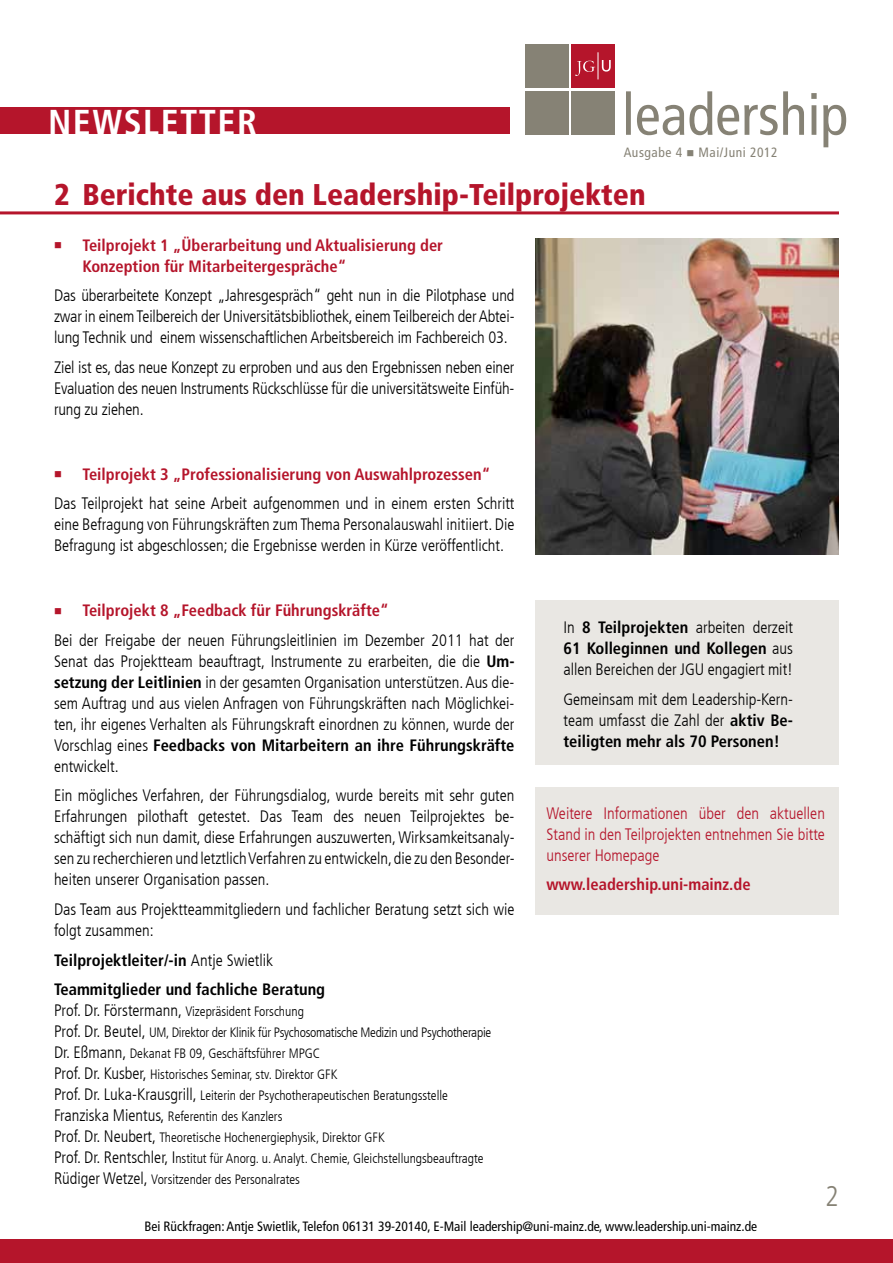
<style>
.page{position:relative;width:893px;height:1263px;background:#fff}
.page>*{position:absolute;margin:0;border:0;box-sizing:border-box;transform-origin:0 0}
.t1{font:700 condensed 36px "Frutiger LT Com";color:#fff}
.t2{font:900 condensed 30px "Frutiger LT Com";color:#b5152b}
.t3{font:300 condensed 28.5px "Frutiger LT Com";color:#868275}
.t4{font:300 condensed 16.5px/21px "Frutiger LT Com";color:#000;text-align:justify}
.t5{font:700 condensed 16.5px/21px "Frutiger LT Com";color:#b5152b}
.t6{font:300 condensed 16.5px/21px "Frutiger LT Com";color:#b5152b;text-align:justify}
.t7{font:700 condensed 16.5px/29.5px "Frutiger LT Com";color:#000}
.t8{font:300 condensed 13.5px/21px "Frutiger LT Com";color:#000}
.t9{font:condensed 13.5px "Frutiger LT Com";color:#000}
.t10{font:condensed 13.5px "Frutiger LT Com";letter-spacing:.04em;color:#868275}
.s1{color:#b5152b}
.s2{font-weight:700;color:#b5152b}
.s3{font-weight:700}
.s4{font-weight:300}
.s5{font-size:16.5px}
</style>
<div class="page">
<div style="left:536px;top:601px;width:303px;height:164px;background:#e9e7e3"></div>
<div style="left:536px;top:787px;width:303px;height:127px;background:#e9e7e3"></div>
<div style="left:0;top:1240px;width:893px;height:23px;background:#b5152b"></div>
<svg style="left:626px;top:91px;width:220px;height:56px"></svg>
<div style="left:572px;top:45px;width:43px;height:43px;background:#b5152b"></div>
<svg style="left:575px;top:52px;width:36px;height:27px"></svg>
<div style="left:525px;top:45px;width:44px;height:43px;background:#868275"></div>
<div style="left:525px;top:91px;width:44px;height:43px;background:#868275"></div>
<div style="left:572px;top:91px;width:43px;height:43px;background:#868275"></div>
<div style="left:0;top:108px;width:510px;height:26px;background:#b5152b"></div>
<hr style="left:0;top:211px;width:839px;height:3px;background:#b5152b">
<img style="left:536px;top:238px;width:303px;height:317px">
<h1 class="t1" style="left:48px;top:101px;width:95px">Newslette</h1>
<h1 class="t1" style="left:237px;top:101px;width:22px">r</h1>
<p class="t10" style="left:624px;top:145px;width:156px">Ausgabe 4 ■ Mai/Juni 2012</p>
<h2 class="t2" style="left:54px;top:177px;width:593px">2 Berichte aus den Leadership-Teilprojekten</h2>
<p class="t5" style="left:82px;top:235px;width:362px;text-indent:-28px">■ Teilprojekt 1 „Überarbeitung und Aktualisierung der<br>Konzeption für Mitarbeitergespräche“</p>
<p class="t4" style="left:54px;top:285px;width:462px">Das überarbeitete Konzept „Jahresgespräch“ geht nun in die Pilotphase und zwar in einem Teilbereich der Universitätsbibliothek, einem Teilbereich der Abtei&shy;lung Technik und einem wissenschaftlichen Arbeitsbereich im Fachbereich 03.</p>
<p class="t4" style="left:54px;top:357px;width:462px">Ziel ist es, das neue Konzept zu erproben und aus den Ergebnissen neben einer Evaluation des neuen Instruments Rückschlüsse für die universitätsweite Einfüh&shy;rung zu ziehen.</p>
<p class="t4" style="left:54px;top:460px;width:462px;line-height:29.5px"><span class="s1">■</span> <span class="s2">Teilprojekt 3 „Professionalisierung von Auswahlprozessen“<br></span>Das Teilprojekt hat seine Arbeit aufgenommen und in einem ersten Schritt</p>
<p class="t4" style="left:54px;top:514px;width:462px">eine Befragung von Führungskräften zum Thema Personalauswahl initiiert. Die<br>Befragung ist abgeschlossen; die Ergebnisse werden in Kürze veröffentlicht.</p>
<p class="t4" style="left:54px;top:596px;width:462px;line-height:29.5px"><span class="s1">■</span> <span class="s2">Teilprojekt 8 „Feedback für Führungskräfte“<br></span>Bei der Freigabe der neuen Führungsleitlinien im Dezember 2011 hat der</p>
<p class="t4" style="left:54px;top:651px;width:462px">Senat das Projektteam beauftragt, Instrumente zu erarbeiten, die die <span class="s3">Um&shy;setzung der Leitlinien</span> in der gesamten Organisation unterstützen. Aus die&shy;sem Auftrag und aus vielen Anfragen von Führungskräften nach Möglichkei&shy;ten, ihr eigenes Verhalten als Führungskraft einordnen zu können, wurde der Vorschlag eines <span class="s3">Feedbacks von Mitarbeitern an ihre Führungskräfte </span>entwickelt.</p>
<p class="t4" style="left:54px;top:785px;width:462px">Ein mögliches Verfahren, der Führungsdialog, wurde bereits mit sehr guten Erfahrungen pilothaft getestet. Das Team des neuen Teilprojektes be&shy;schäftigt sich nun damit, diese Erfahrungen auszuwerten, Wirksamkeitsanaly&shy;sen zu recherchieren und letztlich Verfahren zu entwickeln, die zu den Besonder&shy;heiten unserer Organisation passen.</p>
<p class="t4" style="left:54px;top:899px;width:462px">Das Team aus Projektteammitgliedern und fachlicher Beratung setzt sich wie folgt zusammen:</p>
<p class="t7" style="left:54px;top:945px;width:273px">Teilprojektleiter/-in <span class="s4">Antje Swietlik<br></span>Teammitglieder und fachliche Beratung</p>
<p class="t8" style="left:54px;top:1001px;width:439px"><span class="s5">Prof. Dr. Förstermann,</span> Vizepräsident Forschung<br><span class="s5">Prof. Dr. Beutel,</span> UM, Direktor der Klinik für Psychosomatische Medizin und Psychotherapie <span class="s5">Dr. Eßmann,</span> Dekanat FB 09, Geschäftsführer MPGC<br><span class="s5">Prof. Dr. Kusber,</span> Historisches Seminar, stv. Direktor GFK<br><span class="s5">Prof. Dr. Luka-Krausgrill,</span> Leiterin der Psychotherapeutischen Beratungsstelle <span class="s5">Franziska Mientus,</span> Referentin des Kanzlers<br><span class="s5">Prof. Dr. Neubert,</span> Theoretische Hochenergiephysik, Direktor GFK<br><span class="s5">Prof. Dr. Rentschler, I</span>nstitut für Anorg. u. Analyt. Chemie, Gleichstellungsbeauftragte <span class="s5">Rüdiger Wetzel,</span> Vorsitzender des Personalrates</p>
<p class="t4" style="left:563px;top:617px;width:231px">In <span class="s3">8 Teilprojekten</span> arbeiten derzeit <span class="s3">61 Kolleginnen und Kollegen</span> aus allen Bereichen der JGU engagiert mit!</p>
<p class="t4" style="left:563px;top:689px;width:231px">Gemeinsam mit dem Leadership-Kern&shy;team umfasst die Zahl der <span class="s3">aktiv Be&shy;teiligten mehr als 70 Personen!</span></p>
<p class="t6" style="left:546px;top:803px;width:280px">Weitere Informationen über den aktuellen Stand in den Teilprojekten entnehmen Sie bitte unserer Homepage</p>
<p class="t5" style="left:546px;top:874px;width:206px">www.leadership.uni-mainz.de</p>
<h3 class="t3" style="left:825px;top:1179px;width:15px">2</h3>
<p class="t9" style="left:144px;top:1218px;width:614px">Bei Rückfragen: Antje Swietlik, Telefon 06131 39-20140, E-Mail leadership@uni-mainz.de, www.leadership.uni-mainz.de</p>
</div>
